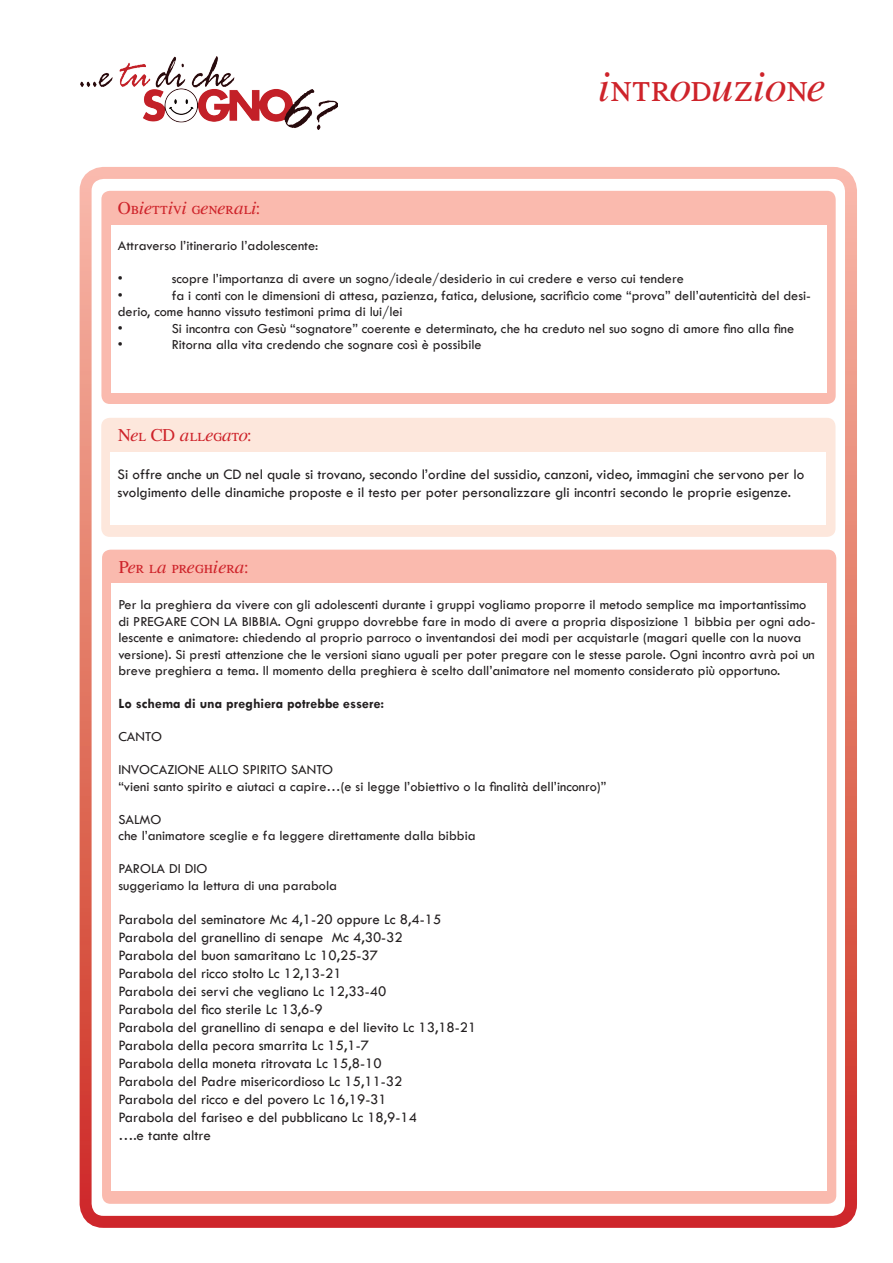
<style>
.page{position:relative;width:893px;height:1263px;background:#fff}
.page>*{position:absolute;margin:0;border:0;box-sizing:border-box;transform-origin:0 0}
.t1{font:42px "Will Grace";color:#ce232a}
.t2{font:18px "Will Grace";color:#ce232a}
.t3{font:15px/18px "Tw Cen";color:#231f20}
.t4{font:14.25px/16.5px "Tw Cen";color:#231f20}
.t5{font:700 14.25px "Tw Cen";color:#231f20}
</style>
<div class="page">
<div style="left:80px;top:167px;width:777px;height:1061px;border:12px solid #fff;border-radius:18px"></div>
<div style="left:101px;top:191px;width:735px;height:213px;background:#fabaae;border-radius:9px"></div>
<div style="left:111px;top:225px;width:715px;height:167px;background:#fff"></div>
<img style="left:80px;top:57px;width:257px;height:72px">
<div style="left:101px;top:418px;width:734px;height:119px;background:#fde7dc;border-radius:9px"></div>
<div style="left:110px;top:452px;width:716px;height:72px;background:#fff"></div>
<div style="left:102px;top:550px;width:734px;height:654px;background:#fabaae;border-radius:9px"></div>
<div style="left:111px;top:584px;width:716px;height:607px;background:#fff"></div>
<h1 class="t1" style="left:598px;top:61px;width:228px">introduzione</h1>
<p class="t2" style="left:118px;top:197px;width:143px">Obiettivi generali:</p>
<p class="t4" style="left:118px;top:237px;width:202px">Attraverso l’itinerario l’adolescente:</p>
<p class="t4" style="left:118px;top:270px;width:6px">•</p>
<p class="t4" style="left:172px;top:270px;width:514px">scopre l’importanza di avere un sogno/ideale/desiderio in cui credere e verso cui tendere</p>
<p class="t4" style="left:118px;top:287px;width:6px">•</p>
<p class="t4" style="left:118px;top:287px;width:695px;text-indent:54px">fa i conti con le dimensioni di attesa, pazienza, fatica, delusione, sacrificio come “prova” dell’autenticità del desi&shy;derio, come hanno vissuto testimoni prima di lui/lei<br>•</p>
<p class="t4" style="left:172px;top:320px;width:624px">Si incontra con Gesù “sognatore” coerente e determinato, che ha creduto nel suo sogno di amore fino alla fine</p>
<p class="t4" style="left:118px;top:336px;width:6px">•</p>
<p class="t4" style="left:172px;top:336px;width:312px">Ritorna alla vita credendo che sognare così è possibile</p>
<p class="t2" style="left:118px;top:424px;width:135px">Nel CD allegato:</p>
<p class="t3" style="left:118px;top:465px;width:688px">Si offre anche un CD nel quale si trovano, secondo l’ordine del sussidio, canzoni, video, immagini che servono per lo svolgimento delle dinamiche proposte e il testo per poter personalizzare gli incontri secondo le proprie esigenze.</p>
<p class="t2" style="left:118px;top:556px;width:131px">Per la preghiera:</p>
<p class="t4" style="left:118px;top:596px;width:699px">Per la preghiera da vivere con gli adolescenti durante i gruppi vogliamo proporre il metodo semplice ma importantissimo di PREGARE CON LA BIBBIA. Ogni gruppo dovrebbe fare in modo di avere a propria disposizione 1 bibbia per ogni ado&shy;lescente e animatore: chiedendo al proprio parroco o inventandosi dei modi per acquistarle (magari quelle con la nuova versione). Si presti attenzione che le versioni siano uguali per poter pregare con le stesse parole. Ogni incontro avrà poi un breve preghiera a tema. Il momento della preghiera è scelto dall’animatore nel momento considerato più opportuno.</p>
<p class="t5" style="left:118px;top:695px;width:267px">Lo schema di una preghiera potrebbe essere:</p>
<p class="t4" style="left:118px;top:728px;width:45px">CANTO</p>
<p class="t4" style="left:118px;top:761px;width:489px">INVOCAZIONE ALLO SPIRITO SANTO<br>“vieni santo spirito e aiutaci a capire…(e si legge l’obiettivo o la finalità dell’inconro)”</p>
<p class="t4" style="left:118px;top:811px;width:359px">SALMO<br>che l’animatore sceglie e fa leggere direttamente dalla bibbia</p>
<p class="t4" style="left:118px;top:860px;width:220px">PAROLA DI DIO<br>suggeriamo la lettura di una parabola</p>
<p class="t3" style="left:118px;top:910px;width:360px">Parabola del seminatore Mc 4,1-20 oppure Lc 8,4-15<br>Parabola del granellino di senape Mc 4,30-32<br>Parabola del buon samaritano Lc 10,25-37<br>Parabola del ricco stolto Lc 12,13-21<br>Parabola dei servi che vegliano Lc 12,33-40<br>Parabola del fico sterile Lc 13,6-9<br>Parabola del granellino di senapa e del lievito Lc 13,18-21<br>Parabola della pecora smarrita Lc 15,1-7<br>Parabola della moneta ritrovata Lc 15,8-10<br>Parabola del Padre misericordioso Lc 15,11-32<br>Parabola del ricco e del povero Lc 16,19-31<br>Parabola del fariseo e del pubblicano Lc 18,9-14<br>….e tante altre</p>
</div>
